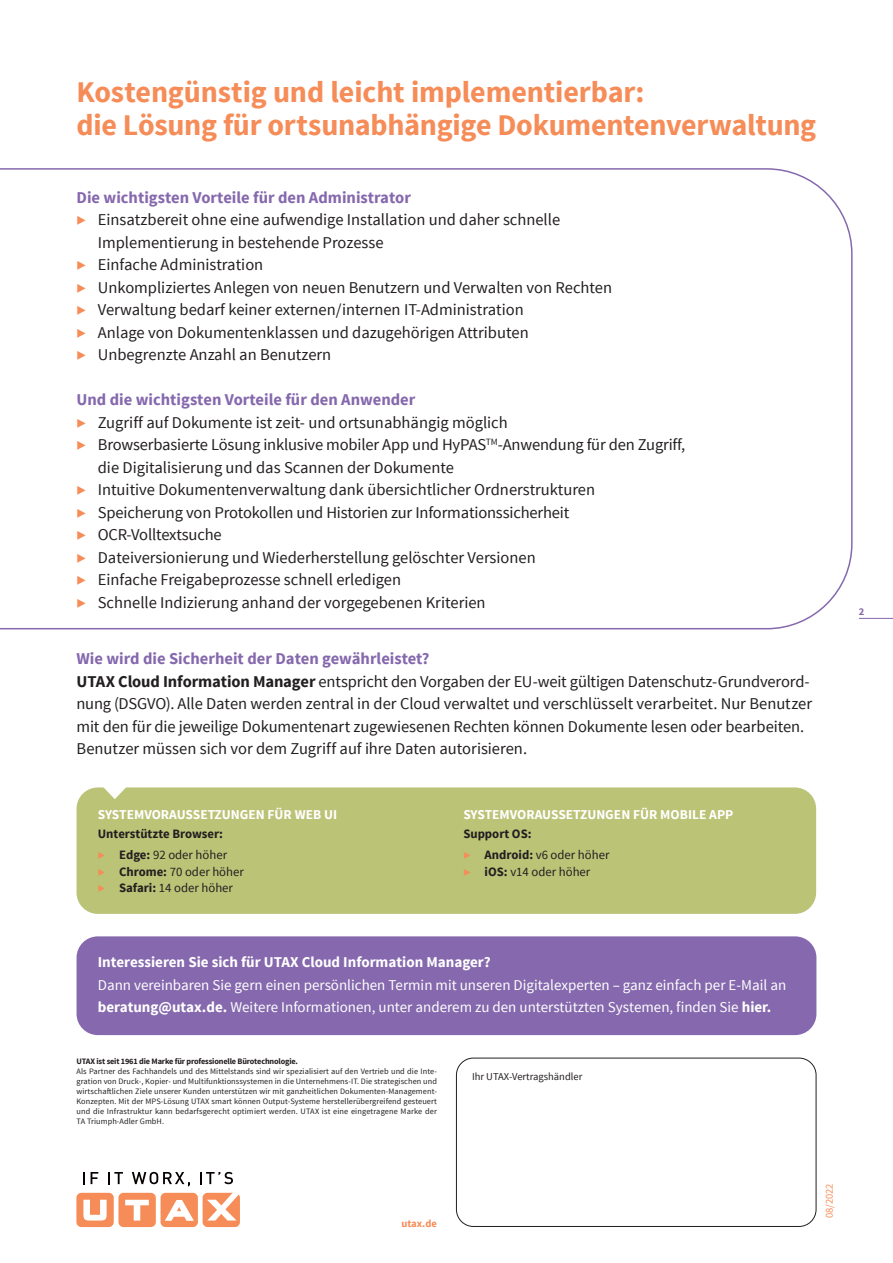
<style>
.page{position:relative;width:893px;height:1263px;background:#fff}
.page>*{position:absolute;margin:0;border:0;box-sizing:border-box;transform-origin:0 0}
.t1{font:700 30px/33.8px "Source Sans Pro";letter-spacing:-.01em;color:#f68c58}
.t2{font:16.5px/22.5px "Source Sans Pro";color:#231f20}
.t3{font:700 16.5px "Source Sans Pro";color:#8568ad}
.t4{font:15px/22.5px "Source Sans Pro";color:#fff}
.t5{font:700 15px "Source Sans Pro";color:#fff}
.t6{font:700 13.5px "Source Sans Pro";color:#fff}
.t7{font:700 12.75px/20.7px "Source Sans Pro";color:#231f20}
.t8{font:12.75px/16.5px "Source Sans Pro";color:#231f20}
.t9{font:10.5px "Source Sans Pro";color:#231f20}
.t10{font:10.5px "Source Sans Pro";color:#f68c58}
.t11{font:700 10.5px "Source Sans Pro";color:#f68c58}
.t12{font:700 10.5px "Source Sans Pro";color:#8568ad}
.t13{font:8.25px/9.9px "Source Sans Pro";letter-spacing:.015em;color:#231f20;text-align:justify}
.t14{font:700 8.25px "Source Sans Pro";letter-spacing:-.02em;color:#231f20}
.s1{color:#f68c58}
.s2{font-weight:700;color:#8568ad}
.s3{font-weight:700}
.s4{font-weight:400;color:#f68c58}
.s5{font-weight:400}
</style>
<div class="page">
<div style="left:77px;top:936px;width:739px;height:99px;background:#8568ad;border-radius:21px"></div>
<div style="left:77px;top:787px;width:739px;height:127px;background:#bbc377;border-radius:21px"></div>
<svg style="left:103px;top:787px;width:24px;height:12px"></svg>
<svg style="left:0;top:168px;width:853px;height:462px"></svg>
<div style="left:456px;top:1058px;width:360px;height:169px;border:1px solid #231f20;border-radius:17px"></div>
<div style="left:76px;top:1193px;width:38px;height:34px;background:#f68c58;border-radius:5px"></div>
<div style="left:118px;top:1193px;width:38px;height:34px;background:#f68c58;border-radius:5px"></div>
<div style="left:161px;top:1193px;width:37px;height:34px;background:#f68c58;border-radius:5px"></div>
<div style="left:203px;top:1193px;width:37px;height:34px;background:#f68c58;border-radius:5px"></div>
<svg style="left:83px;top:1200px;width:24px;height:20px"></svg>
<svg style="left:125px;top:1200px;width:24px;height:20px"></svg>
<svg style="left:207px;top:1192px;width:33px;height:28px"></svg>
<svg style="left:165px;top:1200px;width:29px;height:21px"></svg>
<svg style="left:83px;top:1172px;width:2px;height:12px"></svg>
<svg style="left:91px;top:1172px;width:7px;height:12px"></svg>
<svg style="left:108px;top:1172px;width:15px;height:12px"></svg>
<svg style="left:132px;top:1172px;width:58px;height:15px"></svg>
<svg style="left:200px;top:1172px;width:33px;height:12px"></svg>
<hr style="left:859px;top:618px;width:34px;height:1px;background:#8568ad">
<h1 class="t1" style="left:77px;top:76px;width:741px">Kostengünstig und leicht implementierbar:<br>die Lösung für ortsunabhängige Dokumentenverwaltung</h1>
<p class="t3" style="left:77px;top:187px;width:336px">Die wichtigsten Vorteile für den Administrator</p>
<p class="t2" style="left:77px;top:209px;width:485px"><span class="s1">▶</span> Einsatzbereit ohne eine aufwendige Installation und daher schnelle</p>
<p class="t2" style="left:98px;top:231px;width:287px">Implementierung in bestehende Prozesse</p>
<p class="t2" style="left:77px;top:254px;width:188px"><span class="s1">▶</span> Einfache Administration</p>
<p class="t2" style="left:77px;top:276px;width:537px"><span class="s1">▶</span> Unkompliziertes Anlegen von neuen Benutzern und Verwalten von Rechten</p>
<p class="t2" style="left:77px;top:299px;width:449px"><span class="s1">▶</span> Verwaltung bedarf keiner externen/internen IT-Administration</p>
<p class="t2" style="left:77px;top:321px;width:454px"><span class="s1">▶</span> Anlage von Dokumentenklassen und dazugehörigen Attributen</p>
<p class="t2" style="left:77px;top:344px;width:256px"><span class="s1">▶</span> Unbegrenzte Anzahl an Benutzern</p>
<p class="t3" style="left:77px;top:389px;width:340px">Und die wichtigsten Vorteile für den Anwender</p>
<p class="t2" style="left:77px;top:411px;width:433px"><span class="s1">▶</span> Zugriff auf Dokumente ist zeit- und ortsunabhängig möglich</p>
<p class="t2" style="left:77px;top:434px;width:610px"><span class="s1">▶</span> Browserbasierte Lösung inklusive mobiler App und HyPAS<sup>TM</sup>-Anwendung für den Zugriff,</p>
<p class="t2" style="left:98px;top:456px;width:358px">die Digitalisierung und das Scannen der Dokumente</p>
<p class="t2" style="left:77px;top:479px;width:520px"><span class="s1">▶</span> Intuitive Dokumentenverwaltung dank übersichtlicher Ordnerstrukturen</p>
<p class="t2" style="left:77px;top:501px;width:494px"><span class="s1">▶</span> Speicherung von Protokollen und Historien zur Informationssicherheit</p>
<p class="t2" style="left:77px;top:524px;width:147px"><span class="s1">▶</span> OCR-Volltextsuche</p>
<p class="t2" style="left:77px;top:546px;width:461px"><span class="s1">▶</span> Dateiversionierung und Wiederherstellung gelöschter Versionen</p>
<p class="t2" style="left:77px;top:569px;width:326px"><span class="s1">▶</span> Einfache Freigabeprozesse schnell erledigen</p>
<p class="t2" style="left:77px;top:591px;width:411px"><span class="s1">▶</span> Schnelle Indizierung anhand der vorgegebenen Kriterien</p>
<p class="t2" style="left:77px;top:648px;width:737px"><span class="s2">Wie wird die Sicherheit der Daten gewährleistet?<br></span><span class="s3">UTAX Cloud Information Manager</span> entspricht den Vorgaben der EU-weit gültigen Datenschutz-Grundverord&shy;nung (DSGVO). Alle Daten werden zentral in der Cloud verwaltet und verschlüsselt verarbeitet. Nur Benutzer mit den für die jeweilige Dokumentenart zugewiesenen Rechten können Dokumente lesen oder bearbeiten.<br>Benutzer müssen sich vor dem Zugriff auf ihre Daten autorisieren.</p>
<p class="t6" style="left:98px;top:806px;width:241px">SYSTEMVORAUSSETZUNGEN FÜR WEB UI</p>
<p class="t7" style="left:98px;top:824px;width:131px">Unterstützte Browser: <span class="s4">▶</span> Edge: <span class="s5">92 oder höher</span></p>
<p class="t8" style="left:98px;top:863px;width:148px"><span class="s1">▶</span> <span class="s3">Chrome:</span> 70 oder höher <span class="s1">▶</span> <span class="s3">Safari:</span> 14 oder höher</p>
<p class="t6" style="left:463px;top:806px;width:271px">SYSTEMVORAUSSETZUNGEN FÜR MOBILE APP</p>
<p class="t7" style="left:463px;top:824px;width:148px">Support OS:<br><span class="s4">▶</span> Android: <span class="s5">v6 oder höher</span></p>
<p class="t8" style="left:463px;top:863px;width:129px"><span class="s1">▶</span> <span class="s3">iOS:</span> v14 oder höher</p>
<p class="t12" style="left:859px;top:604px;width:7px">2</p>
<p class="t5" style="left:98px;top:953px;width:395px">Interessieren Sie sich für UTAX Cloud Information Manager?</p>
<p class="t4" style="left:98px;top:974px;width:690px">Dann vereinbaren Sie gern einen persönlichen Termin mit unseren Digitalexperten – ganz einfach per E-Mail an <span class="s3">beratung@utax.de.</span> Weitere Informationen, unter anderem zu den unterstützten Systemen, finden Sie <span class="s3">hier.</span></p>
<p class="t14" style="left:77px;top:1056px;width:223px">UTAX ist seit 1961 die Marke für professionelle Bürotechnologie.</p>
<p class="t13" style="left:77px;top:1066px;width:362px">Als Partner des Fachhandels und des Mittelstands sind wir spezialisiert auf den Vertrieb und die Inte&shy;gration von Druck-, Kopier- und Multifunktionssystemen in die Unternehmens-IT. Die strategischen und wirtschaftlichen Ziele unserer Kunden unterstützen wir mit ganzheitlichen Dokumenten-Management-Konzepten. Mit der MPS-Lösung UTAX smart können Output-Systeme herstellerübergreifend gesteuert und die Infrastruktur kann bedarfsgerecht optimiert werden. UTAX ist eine eingetragene Marke der TA Triumph-Adler GmbH.</p>
<p class="t9" style="left:472px;top:1069px;width:112px">Ihr UTAX-Vertragshändler</p>
<p class="t11" style="left:401px;top:1216px;width:37px">utax.de</p>
<p class="t10" style="left:823px;top:1218px;width:36px;rotate:-90deg">08/2022</p>
</div>
